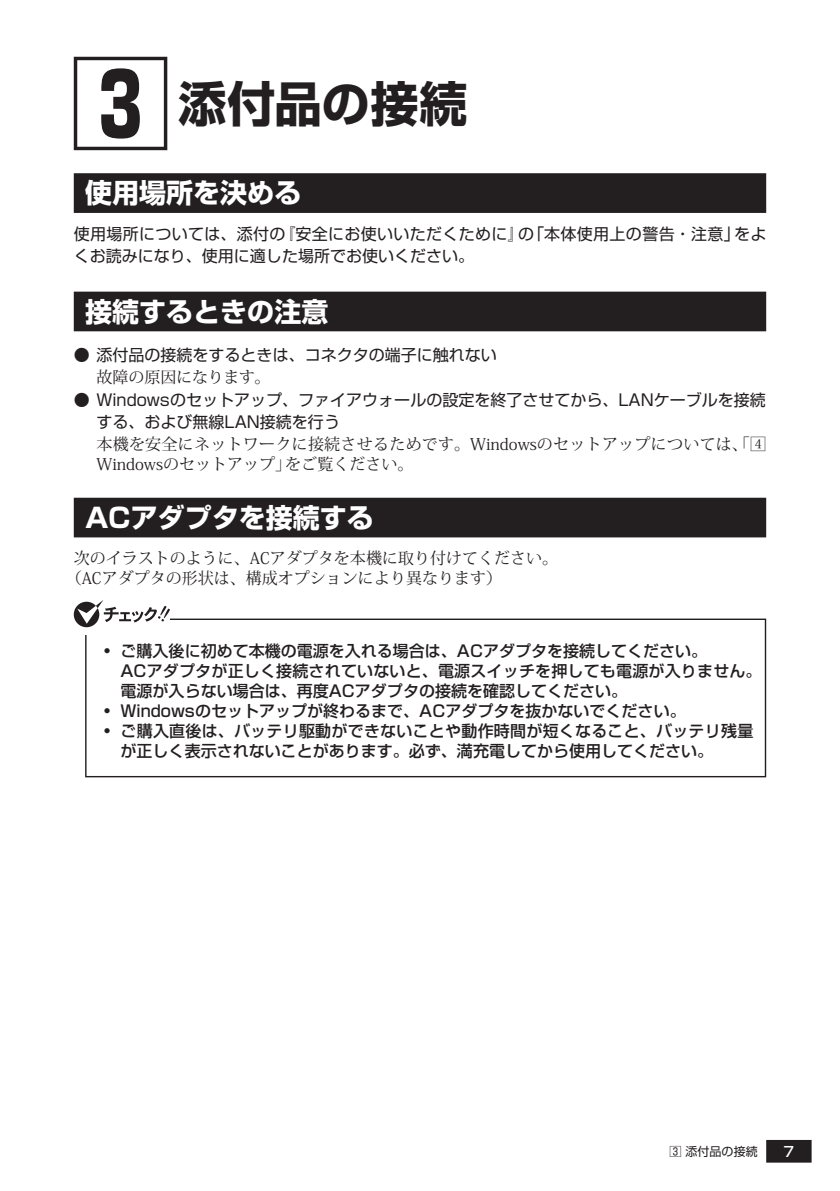
<style>
.page{position:relative;width:840px;height:1191px;background:#fff}
.page>*{position:absolute;margin:0;border:0;box-sizing:border-box;transform-origin:0 0}
.t1{font:700 48px "Shin Go Pro";letter-spacing:.01em;color:#231f20}
.t2{font:700 27px "Shin Go Pro";color:#fff}
.t3{font:500 16px/20px "Shin Go Pro";color:#231f20}
.t4{font:16px/20px "Koz Min Pro";color:#231f20}
.t5{font:16px/22px "Shin Go Pro";color:#231f20}
.t6{font:16px/22px "Shin Go Pro";letter-spacing:.02em;color:#231f20}
.t7{font:500 14px "Shin Go Pro";color:#fff}
.t8{font:12px "Shin Go Pro";color:#231f20}
.s1{font-size:102px}
</style>
<div class="page">
<div style="left:765px;top:1140px;width:46px;height:22px;background:#231f20"></div>
<div style="left:74px;top:173px;width:691px;height:40px;background:#231f20"></div>
<div style="left:74px;top:292px;width:691px;height:39px;background:#231f20"></div>
<div style="left:74px;top:498px;width:691px;height:39px;background:#231f20"></div>
<div style="left:85px;top:618px;width:680px;height:159px;border:1px solid #231f20"></div>
<div style="left:74px;top:607px;width:96px;height:27px;background:#fff"></div>
<svg style="left:74px;top:600px;width:96px;height:27px"></svg>
<h1 class="t1" style="left:69px;top:65px;width:399px"><span class="s1">3</span> 添付品の接続</h1>
<h2 class="t2" style="left:85px;top:172px;width:217px">使用場所を決める</h2>
<p class="t6" style="left:74px;top:221px;width:693px">使用場所については、添付の『安全にお使いいただくために』の「本体使用上の警告・注意」をよくお読みになり、使用に適した場所でお使いください。</p>
<h2 class="t2" style="left:85px;top:290px;width:244px">接続するときの注意</h2>
<p class="t5" style="left:74px;top:342px;width:424px">● 添付品の接続をするときは、コネクタの端子に触れない</p>
<p class="t4" style="left:96px;top:366px;width:175px">故障の原因になります。</p>
<p class="t5" style="left:96px;top:387px;width:670px;text-indent:-23px">● Windowsのセットアップ、ファイアウォールの設定を終了させてから、LANケーブルを接続する、および無線LAN接続を行う</p>
<p class="t4" style="left:96px;top:433px;width:670px">本機を安全にネットワークに接続させるためです。Windowsのセットアップについては、「4<br>Windowsのセットアップ」をご覧ください。</p>
<h2 class="t2" style="left:85px;top:496px;width:290px">ACアダプタを接続する</h2>
<p class="t4" style="left:66px;top:548px;width:493px;text-indent:8px">次のイラストのように、ACアダプタを本機に取り付けてください。（ACアダプタの形状は、構成オプションにより異なります）</p>
<p class="t3" style="left:120px;top:639px;width:642px;text-indent:-17px">• ご購⼊後に初めて本機の電源を⼊れる場合は、ACアダプタを接続してください。<br>ACアダプタが正しく接続されていないと、電源スイッチを押しても電源が⼊りません。電源が⼊らない場合は、再度ACアダプタの接続を確認してください。</p>
<p class="t3" style="left:103px;top:699px;width:583px">• Windowsのセットアップが終わるまで、ACアダプタを抜かないでください。</p>
<p class="t3" style="left:120px;top:719px;width:634px;text-indent:-17px">• ご購⼊直後は、バッテリ駆動ができないことや動作時間が短くなること、バッテリ残量が正しく表⽰されないことがあります。必ず、満充電してから使⽤してください。</p>
<p class="t8" style="left:669px;top:1141px;width:89px">3 添付品の接続</p>
<p class="t7" style="left:783px;top:1140px;width:12px">7</p>
</div>
